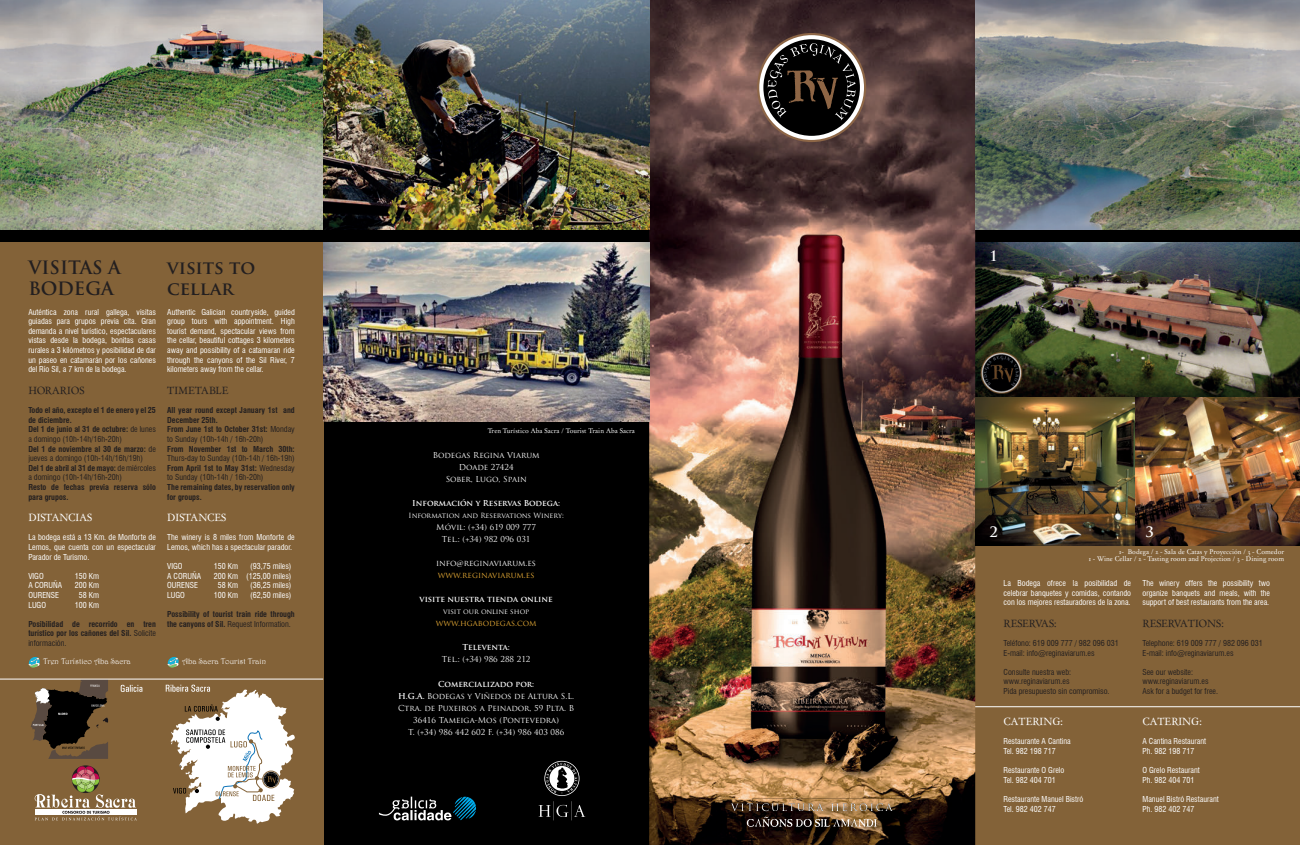
<style>
.page{position:relative;width:1300px;height:845px;background:#fff}
.page>*{position:absolute;margin:0;border:0;box-sizing:border-box;transform-origin:0 0}
.t1{font:700 18px/21.6px "Trajan Pro";color:#231f20}
.t2{font:700 14px "Trajan Pro";color:#fff}
.t3{font:10px "Day Roman";color:#231f20}
.t4{font:10px "Day Roman";color:#fff}
.t5{font:condensed 8px/9.6px "Swiss 721 BT";color:#fff}
.t6{font:700 condensed 8px/9.6px "Swiss 721 BT";color:#231f20}
.t7{font:condensed 8px/9.6px "Swiss 721 BT";color:#231f20}
.t8{font:8px/12px "Trajan Pro";color:#fff;text-align:center}
.t9{font:700 8px "Trajan Pro";color:#fff}
.t10{font:8px "Harrington";color:#fff}
.t11{font:8px "Trajan Pro";color:#e4a935}
.t12{font:7px "Trajan Pro";letter-spacing:-.015em;color:#fff}
.t13{font:6.5px/7.8px "Day Roman";color:#fff;text-align:right}
.s1{font-weight:400}
.s2{font-weight:700}
</style>
<div class="page">
<div style="left:0;top:0;width:1300px;height:844px;background:#000"></div>
<div style="left:975px;top:243px;width:325px;height:601px;background:#836238"></div>
<img style="left:975px;top:243px;width:325px;height:302px">
<img style="left:649px;top:0;width:326px;height:844px">
<div style="left:0;top:243px;width:323px;height:601px;background:#836238"></div>
<img style="left:0;top:0;width:649px;height:229px">
<img style="left:975px;top:0;width:325px;height:229px">
<img style="left:323px;top:243px;width:326px;height:178px">
<svg style="left:31px;top:679px;width:77px;height:79px"></svg>
<svg style="left:121px;top:684px;width:21px;height:7px"></svg>
<hr style="left:0;top:678px;width:323px;height:1px;background:#fff">
<hr style="left:975px;top:706px;width:325px;height:1px;background:#fff">
<svg style="left:28px;top:657px;width:12px;height:10px"></svg>
<svg style="left:167px;top:657px;width:12px;height:10px"></svg>
<svg style="left:166px;top:684px;width:129px;height:139px"></svg>
<svg style="left:35px;top:766px;width:102px;height:54px"></svg>
<svg style="left:544px;top:760px;width:35px;height:35px"></svg>
<svg style="left:539px;top:801px;width:46px;height:19px"></svg>
<svg style="left:379px;top:796px;width:97px;height:24px"></svg>
<svg style="left:758px;top:34px;width:107px;height:107px"></svg>
<div style="left:757px;top:33px;width:109px;height:109px;border:2px solid #8d6646;border-radius:50%"></div>
<div style="left:763px;top:39px;width:97px;height:97px;background:#000;border-radius:50%"></div>
<svg style="left:768px;top:43px;width:88px;height:77px"></svg>
<img style="left:752px;top:798px;width:176px;height:22px">
<img style="left:768px;top:811px;width:144px;height:25px">
<svg style="left:731px;top:803px;width:162px;height:23px"></svg>
<h1 class="t1" style="left:28px;top:256px;width:94px">VISITAS A<br>BODEGA</h1>
<p class="t5" style="left:28px;top:307px;width:129px;text-align:justify">Auténtica zona rural gallega, visitas guiadas para grupos previa cita. Gran demanda a nivel turístico, espectaculares vistas desde la bodega, bonitas casas rurales a 3 kilómetros y posibilidad de dar un paseo en catamarán por los cañones del Río Sil, a 7 km de la bodega.</p>
<p class="t3" style="left:28px;top:384px;width:58px">HORARIOS</p>
<p class="t6" style="left:28px;top:405px;width:129px">Todo el año, excepto el 1 de enero y el 25 de diciembre.<br>Del 1 de junio al 31 de octubre: <span class="s1">de lunes a domingo (10h-14h/16h-20h)<br></span>Del 1 de noviembre al 30 de marzo: <span class="s1">de jueves a domingo (10h-14h/16h/19h)<br></span>Del 1 de abril al 31 de mayo: <span class="s1">de miércoles a domingo (10h-14h/16h-20h)</span></p>
<p class="t6" style="left:28px;top:482px;width:129px">Resto de fechas previa reserva sólo para grupos.</p>
<p class="t4" style="left:28px;top:511px;width:65px">DISTANCIAS</p>
<p class="t5" style="left:28px;top:532px;width:129px;text-align:justify">La bodega está a 13 Km. de Monforte de Lemos, que cuenta con un espectacular Parador de Turismo.</p>
<p class="t5" style="left:28px;top:571px;width:17px">VIGO</p>
<p class="t5" style="left:75px;top:571px;width:26px">150 Km</p>
<p class="t5" style="left:28px;top:580px;width:35px">A CORUÑA</p>
<p class="t5" style="left:75px;top:580px;width:26px">200 Km</p>
<p class="t5" style="left:28px;top:590px;width:32px">OURENSE</p>
<p class="t5" style="left:79px;top:590px;width:22px">58 Km</p>
<p class="t5" style="left:28px;top:599px;width:19px">LUGO</p>
<p class="t5" style="left:75px;top:599px;width:26px">100 Km</p>
<p class="t6" style="left:28px;top:619px;width:129px;text-align:justify">Posibilidad de recorrido en tren turístico por los cañones del Sil. <span class="s1">Solicite información.</span></p>
<h1 class="t1" style="left:167px;top:256px;width:90px">visits to cellar</h1>
<p class="t5" style="left:167px;top:307px;width:129px;text-align:justify">Authentic Galician countryside, guided group tours with appointment. High tourist demand, spectacular views from the cellar, beautiful cottages 3 kilometers away and possibility of a catamaran ride through the canyons of the Sil River, 7 kilometers away from the cellar.</p>
<p class="t3" style="left:167px;top:384px;width:63px">TIMETABLE</p>
<p class="t6" style="left:167px;top:405px;width:129px">All year round except January 1st and<br>December 25th.<br>From June 1st to October 31st: <span class="s1">Monday to Sunday (10h-14h / 16h-20h)</span></p>
<p class="t6" style="left:167px;top:443px;width:129px">From November 1st to March 30th:</p>
<p class="t7" style="left:167px;top:453px;width:129px;text-align:justify">Thurs-day to Sunday (10h-14h / 16h-19h)<br><span class="s2">From April 1st to May 31st:</span> Wednesday to Sunday (10h-14h / 16h-20h)</p>
<p class="t6" style="left:167px;top:482px;width:129px">The remaining dates, by reservation only for groups.</p>
<p class="t4" style="left:167px;top:511px;width:61px">DISTANCES</p>
<p class="t5" style="left:167px;top:532px;width:129px">The winery is 8 miles from Monforte de<br>Lemos, which has a spectacular parador.</p>
<p class="t5" style="left:167px;top:561px;width:17px">VIGO</p>
<p class="t5" style="left:214px;top:561px;width:26px">150 Km</p>
<p class="t5" style="left:250px;top:561px;width:43px">(93,75 miles)</p>
<p class="t5" style="left:167px;top:571px;width:35px">A CORUÑA</p>
<p class="t5" style="left:214px;top:571px;width:79px">200 Km (125,00 miles)</p>
<p class="t5" style="left:167px;top:580px;width:32px">OURENSE</p>
<p class="t5" style="left:218px;top:580px;width:22px">58 Km</p>
<p class="t5" style="left:250px;top:580px;width:43px">(36,25 miles)</p>
<p class="t5" style="left:167px;top:590px;width:19px">LUGO</p>
<p class="t5" style="left:214px;top:590px;width:26px">100 Km</p>
<p class="t5" style="left:250px;top:590px;width:43px">(62,50 miles)</p>
<p class="t6" style="left:167px;top:609px;width:129px">Possibility of tourist train ride through the canyons of Sil. <span class="s1">Request Information.</span></p>
<p class="t10" style="left:43px;top:656px;width:89px">Tren Turístico Aba Sacra</p>
<p class="t10" style="left:182px;top:656px;width:85px">Aba Sacra Tourist Train</p>
<p class="t13" style="left:488px;top:427px;width:149px">Tren Turístico Aba Sacra / Tourist Train Aba Sacra</p>
<p class="t8" style="left:433px;top:449px;width:108px">Bodegas Regina Viarum<br>Doade 27424<br>Sober, Lugo, Spain</p>
<p class="t9" style="left:412px;top:498px;width:149px">Información y Reservas Bodega:</p>
<p class="t12" style="left:409px;top:511px;width:157px">Information and Reservations Winery:</p>
<p class="t8" style="left:436px;top:521px;width:101px">Móvil: (+34) 619 009 777<br>Tel.: (+34) 982 096 031</p>
<p class="t8" style="left:436px;top:557px;width:101px">info@reginaviarum.es</p>
<p class="t11" style="left:438px;top:570px;width:98px">www.reginaviarum.es</p>
<p class="t9" style="left:420px;top:594px;width:135px">visite nuestra tienda online</p>
<p class="t12" style="left:443px;top:607px;width:88px">visit our online shop</p>
<p class="t11" style="left:436px;top:618px;width:102px">www.hgabodegas.com</p>
<p class="t9" style="left:463px;top:642px;width:49px">Televenta:</p>
<p class="t8" style="left:442px;top:653px;width:90px">Tel.: (+34) 986 288 212</p>
<p class="t8" style="left:398px;top:677px;width:178px"><span class="s2">Comercializado por:<br>H.G.A.</span> Bodegas y Viñedos de Altura S.L.<br>Ctra. de Puxeiros a Peinador, 59 Plta. B 36416 Tameiga-Mos (Pontevedra)<br>T. (+34) 986 442 602 F. (+34) 986 403 086</p>
<h2 class="t2" style="left:989px;top:247px;width:10px">1</h2>
<h2 class="t2" style="left:989px;top:523px;width:10px">2</h2>
<h2 class="t2" style="left:1145px;top:523px;width:10px">3</h2>
<p class="t13" style="left:1089px;top:547px;width:197px">1- Bodega / 2 - Sala de Catas y Proyección / 3 - Comedor<br>1 - Wine Cellar / 2 - Tasting room and Projection / 3 - Dining room</p>
<p class="t5" style="left:1003px;top:578px;width:129px;text-align:justify">La Bodega ofrece la posibilidad de celebrar banquetes y comidas, contando con los mejores restauradores de la zona.</p>
<p class="t3" style="left:1003px;top:616px;width:55px">RESERVAS:</p>
<p class="t7" style="left:1003px;top:638px;width:117px">Teléfono: 619 009 777 / 982 096 031<br>E-mail: info@reginaviarum.es</p>
<p class="t7" style="left:1003px;top:667px;width:108px">Consulte nuestra web: www.reginaviarum.es<br>Pida presupuesto sin compromiso.</p>
<p class="t4" style="left:1003px;top:715px;width:61px">CATERING:</p>
<p class="t5" style="left:1003px;top:736px;width:69px">Restaurante A Cantina<br>Tel. 982 198 717</p>
<p class="t5" style="left:1003px;top:765px;width:62px">Restaurante O Grelo<br>Tel. 982 404 701</p>
<p class="t5" style="left:1003px;top:794px;width:81px">Restaurante Manuel Bistró<br>Tel. 982 402 747</p>
<p class="t5" style="left:1142px;top:578px;width:129px;text-align:justify">The winery offers the possibility two organize banquets and meals, with the support of best restaurants from the area.</p>
<p class="t3" style="left:1142px;top:616px;width:83px">RESERVATIONS:</p>
<p class="t7" style="left:1142px;top:638px;width:122px">Telephone: 619 009 777 / 982 096 031<br>E-mail: info@reginaviarum.es</p>
<p class="t7" style="left:1142px;top:667px;width:77px">See our website: www.reginaviarum.es<br>Ask for a budget for free.</p>
<p class="t4" style="left:1142px;top:715px;width:61px">CATERING:</p>
<p class="t5" style="left:1142px;top:736px;width:65px">A Cantina Restaurant<br>Ph. 982 198 717</p>
<p class="t5" style="left:1142px;top:765px;width:59px">O Grelo Restaurant<br>Ph. 982 404 701</p>
<p class="t5" style="left:1142px;top:794px;width:78px">Manuel Bistró Restaurant<br>Ph. 982 402 747</p>
</div>
